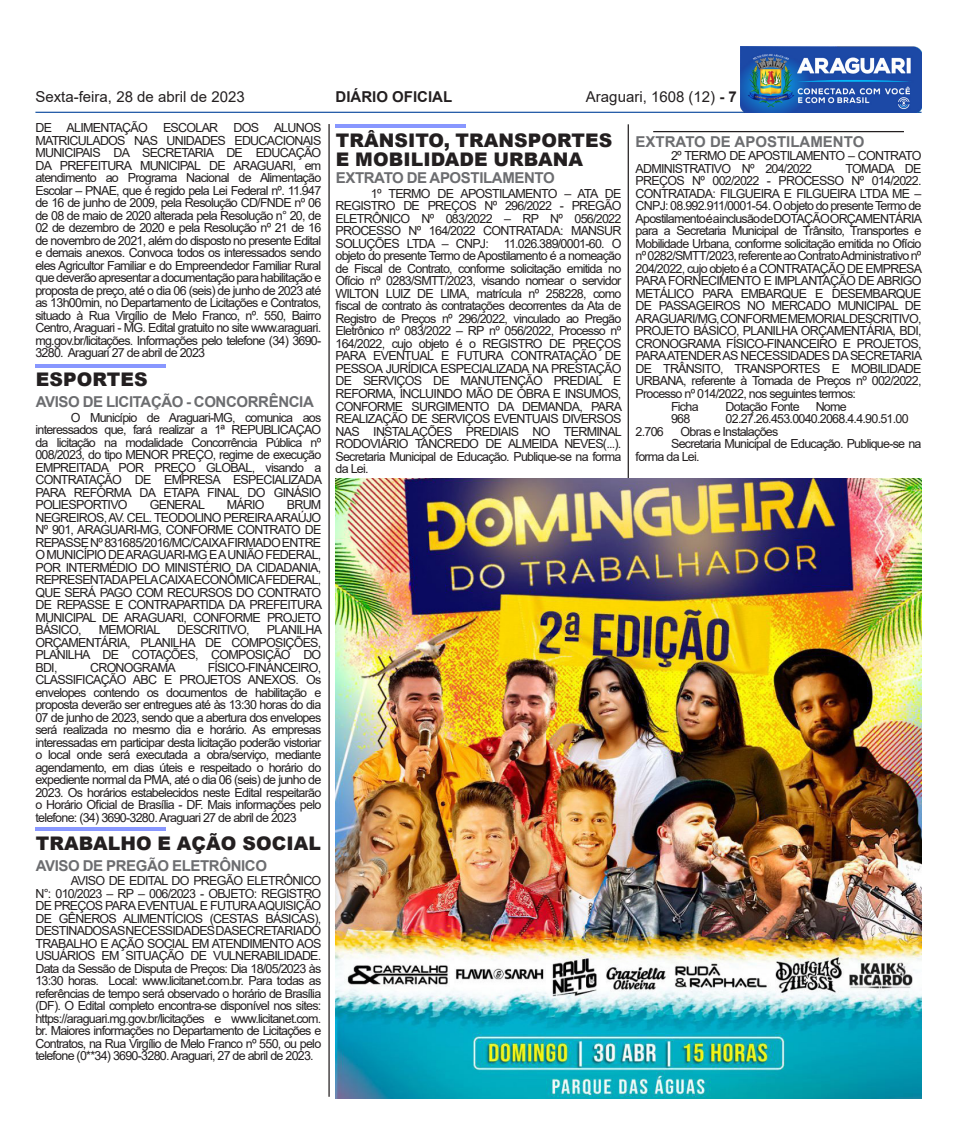
<style>
.page{position:relative;width:957px;height:1134px;background:#fff}
.page>*{position:absolute;margin:0;border:0;box-sizing:border-box;transform-origin:0 0}
.t1{font:900 18.75px/18.8px "Arial";letter-spacing:.005em;color:#231f20}
.t2{font:700 15px "Arial";letter-spacing:-.025em;color:#6c6d70}
.t3{font:15px "Arial";color:#231f20}
.t4{font:700 15px "Arial";color:#6c6d70}
.t5{font:700 15px "Arial";color:#231f20}
.t6{font:12.5px/12.5px "Arial";letter-spacing:-.06em;color:#231f20;text-align:justify}
.s1{font-weight:700}
</style>
<div class="page">
<hr style="left:35px;top:112px;width:886px;height:1px;background:#1c56a5">
<img style="left:741px;top:46px;width:180px;height:66px">
<hr style="left:627px;top:124px;width:2px;height:973px;background:#231f20">
<hr style="left:328px;top:124px;width:2px;height:973px;background:#231f20">
<hr style="left:35px;top:364px;width:131px;height:4px;background:#8897ff">
<hr style="left:35px;top:827px;width:131px;height:4px;background:#8897ff">
<hr style="left:335px;top:124px;width:131px;height:4px;background:#8897ff">
<hr style="left:653px;top:131px;width:251px;height:1px;background:#231f20">
<img style="left:335px;top:478px;width:586px;height:620px">
<p class="t3" style="left:35px;top:87px;width:211px">Sexta-feira, 28 de abril de 2023</p>
<p class="t5" style="left:335px;top:86px;width:118px">DIÁRIO OFICIAL</p>
<p class="t3" style="left:586px;top:87px;width:152px">Araguari, 1608 (12) <span class="s1">- 7</span></p>
<p class="t6" style="left:35px;top:121px;width:287px">DE ALIMENTAÇÃO ESCOLAR DOS ALUNOS MATRICULADOS NAS UNIDADES EDUCACIONAIS MUNICIPAIS DA SECRETARIA DE EDUCAÇÃO DA PREFEITURA MUNICIPAL DE ARAGUARI, em atendimento ao Programa Nacional de Alimentação Escolar – PNAE, que é regido pela Lei Federal nº. 11.947 de 16 de junho de 2009, pela Resolução CD/FNDE nº 06 de 08 de maio de 2020 alterada pela Resolução n° 20, de 02 de dezembro de 2020 e pela Resolução nº 21 de 16 de novembro de 2021, além do disposto no presente Edital e demais anexos. Convoca todos os interessados sendo eles Agricultor Familiar e do Empreendedor Familiar Rural que deverão apresentar a documentação para habilitação e proposta de preço, até o dia 06 (seis) de junho de 2023 até as 13h00min, no Departamento de Licitações e Contratos, situado à Rua Virgílio de Melo Franco, nº. 550, Bairro Centro, Araguari - MG. Edital gratuito no site www.araguari. mg.gov.br/licitações. Informações pelo telefone (34) 3690- 3280. Araguari 27 de abril de 2023</p>
<p class="t2" style="left:36px;top:391px;width:280px">AVISO DE LICITAÇÃO - CONCORRÊNCIA</p>
<p class="t6" style="left:35px;top:411px;width:288px;text-indent:35px">O Município de Araguari-MG, comunica aos interessados que, fará realizar a 1ª REPUBLICAÇAO da licitação na modalidade Concorrência Pública nº 008/2023, do tipo MENOR PREÇO, regime de execução EMPREITADA POR PREÇO GLOBAL, visando a CONTRATAÇÃO DE EMPRESA ESPECIALIZADA PARA REFORMA DA ETAPA FINAL DO GINÁSIO POLIESPORTIVO</p>
<p class="t1" style="left:336px;top:130px;width:278px">TRÂNSITO, TRANSPORTES<br>E MOBILIDADE URBANA</p>
<p class="t4" style="left:635px;top:131px;width:230px">EXTRATO DE APOSTILAMENTO</p>
<p class="t6" style="left:635px;top:150px;width:287px;text-indent:35px">2º TERMO DE APOSTILAMENTO – CONTRATO<br>ADMINISTRATIVO Nº 204/2022</p>
<p class="t6" style="left:635px;top:162px;width:288px;text-indent:210px">TOMADA DE PREÇOS Nº 002/2022 - PROCESSO Nº 014/2022.<br>CONTRATADA: FILGUEIRA E FILGUEIRA LTDA ME – CNPJ: 08.992.911/0001-54. O objeto do presente Termo de Apostilamento é a inclusão de DOTAÇÃO ORÇAMENTÁRIA para a Secretaria Municipal de Trânsito, Transportes e Mobilidade Urbana, conforme solicitação emitida no Ofício nº 0282/SMTT/2023, referente ao Contrato Administrativo nº 204/2022, cujo objeto é a CONTRATAÇÃO DE EMPRESA PARA FORNECIMENTO E IMPLANTAÇÃO DE ABRIGO METÁLICO PARA EMBARQUE E DESEMBARQUE DE PASSAGEIROS NO MERCADO MUNICIPAL DE ARAGUARI/MG, CONFORME MEMORIAL DESCRITIVO, PROJETO BÁSICO, PLANILHA ORÇAMENTÁRIA, BDI, CRONOGRAMA FÍSICO-FINANCEIRO E PROJETOS, PARA ATENDER AS NECESSIDADES DA SECRETARIA DE TRÂNSITO, TRANSPORTES E MOBILIDADE URBANA, referente à Tomada de Preços nº 002/2022, Processo nº 014/2022, nos seguintes termos:</p>
<p class="t6" style="left:671px;top:400px;width:29px">Ficha</p>
<p class="t6" style="left:725px;top:400px;width:75px">Dotação Fonte</p>
<p class="t6" style="left:815px;top:400px;width:33px">Nome</p>
<p class="t6" style="left:671px;top:412px;width:21px">968</p>
<p class="t6" style="left:725px;top:412px;width:184px">02.27.26.453.0040.2068.4.4.90.51.00</p>
<p class="t6" style="left:635px;top:425px;width:30px">2.706</p>
<p class="t6" style="left:680px;top:425px;width:99px">Obras e Instalações</p>
<p class="t6" style="left:635px;top:437px;width:287px;text-indent:35px">Secretaria Municipal de Educação. Publique-se na forma da Lei.</p>
<p class="t2" style="left:336px;top:167px;width:220px">EXTRATO DE APOSTILAMENTO</p>
<p class="t6" style="left:335px;top:187px;width:288px;text-indent:35px">1º TERMO DE APOSTILAMENTO – ATA DE REGISTRO DE PREÇOS Nº 296/2022 - PREGÃO ELETRÔNICO Nº 083/2022 – RP Nº 056/2022<br>PROCESSO Nº 164/2022 CONTRATADA: MANSUR SOLUÇÕES LTDA – CNPJ: 11.026.389/0001-60. O objeto do presente Termo de Apostilamento é a nomeação de Fiscal de Contrato, conforme solicitação emitida no Ofício nº 0283/SMTT/2023, visando nomear o servidor WILTON LUIZ DE LIMA, matrícula nº 258228, como fiscal de contrato às contratações decorrentes da Ata de Registro de Preços nº 296/2022, vinculado ao Pregão Eletrônico nº 083/2022 – RP nº 056/2022, Processo nº 164/2022, cujo objeto é o REGISTRO DE PREÇOS PARA EVENTUAL E FUTURA CONTRATAÇÃO DE PESSOA JURÍDICA ESPECIALIZADA NA PRESTAÇÃO DE SERVIÇOS DE MANUTENÇÃO PREDIAL E REFORMA, INCLUINDO MÃO DE OBRA E INSUMOS, CONFORME SURGIMENTO DA DEMANDA, PARA REALIZAÇÃO DE SERVIÇOS EVENTUAIS DIVERSOS NAS INSTALAÇÕES PREDIAIS NO TERMINAL RODOVIÁRIO TANCREDO DE ALMEIDA NEVES(...).<br>Secretaria Municipal de Educação. Publique-se na forma da Lei.</p>
<p class="t1" style="left:36px;top:370px;width:113px">ESPORTES</p>
<p class="t6" style="left:150px;top:499px;width:57px">GENERAL</p>
<p class="t6" style="left:227px;top:499px;width:39px">MÁRIO</p>
<p class="t6" style="left:35px;top:499px;width:288px;text-indent:251px">BRUM NEGREIROS, AV. CEL. TEODOLINO PEREIRA ARAÚJO Nº 901, ARAGUARI-MG, CONFORME CONTRATO DE REPASSE Nº 831685/2016/MC/CAIXA FIRMADO ENTRE O MUNICÍPIO DE ARAGUARI-MG E A UNIÃO FEDERAL, POR INTERMÉDIO DO MINISTÉRIO DA CIDADANIA, REPRESENTADA PELA CAIXA ECONÔMICA FEDERAL, QUE SERÁ PAGO COM RECURSOS DO CONTRATO DE REPASSE E CONTRAPARTIDA DA PREFEITURA MUNICIPAL DE ARAGUARI, CONFORME PROJETO BÁSICO,</p>
<p class="t6" style="left:99px;top:624px;width:63px">MEMORIAL</p>
<p class="t6" style="left:177px;top:624px;width:74px">DESCRITIVO,</p>
<p class="t6" style="left:35px;top:624px;width:288px;text-indent:231px">PLANILHA ORÇAMENTÁRIA, PLANILHA DE COMPOSIÇÕES, PLANILHA DE COTAÇÕES, COMPOSIÇÃO DO BDI,</p>
<p class="t6" style="left:35px;top:661px;width:287px;text-indent:172px">FÍSICO-FINANCEIRO, CLASSIFICAÇÃO ABC E PROJETOS ANEXOS. Os envelopes contendo os documentos de habilitação e proposta deverão ser entregues até às 13:30 horas do dia 07 de junho de 2023, sendo que a abertura dos envelopes será realizada no mesmo dia e horário. As empresas interessadas em participar desta licitação poderão vistoriar o local onde será executada a obra/serviço, mediante agendamento, em dias úteis e respeitado o horário do expediente normal da PMA, até o dia 06 (seis) de junho de 2023. Os horários estabelecidos neste Edital respeitarão o Horário Oficial de Brasília - DF. Mais informações pelo telefone: (34) 3690-3280. Araguari 27 de abril de 2023</p>
<p class="t6" style="left:90px;top:661px;width:87px">CRONOGRAMA</p>
<p class="t1" style="left:36px;top:833px;width:287px">TRABALHO E AÇÃO SOCIAL</p>
<p class="t2" style="left:36px;top:855px;width:233px">AVISO DE PREGÃO ELETRÔNICO</p>
<p class="t6" style="left:35px;top:875px;width:287px;text-indent:35px">AVISO DE EDITAL DO PREGÃO ELETRÔNICO N°: 010/2023 – RP – 006/2023 - OBJETO: REGISTRO DE PREÇOS PARA EVENTUAL E FUTURA AQUISIÇÃO DE GÊNEROS ALIMENTÍCIOS (CESTAS BÁSICAS), DESTINADOS AS NECESSIDADES DA SECRETARIA DO TRABALHO E AÇÃO SOCIAL EM ATENDIMENTO AOS USUÁRIOS EM SITUAÇÃO DE VULNERABILIDADE.<br>Data da Sessão de Disputa de Preços: Dia 18/05/2023 às 13:30 horas. Local: www.licitanet.com.br. Para todas as referências de tempo será observado o horário de Brasília (DF). O Edital completo encontra-se disponível nos sites: https://araguari.mg.gov.br/licitações e www.licitanet.com. br. Maiores informações no Departamento de Licitações e Contratos, na Rua Virgílio de Melo Franco nº 550, ou pelo telefone (0**34) 3690-3280. Araguari, 27 de abril de 2023.</p>
</div>
